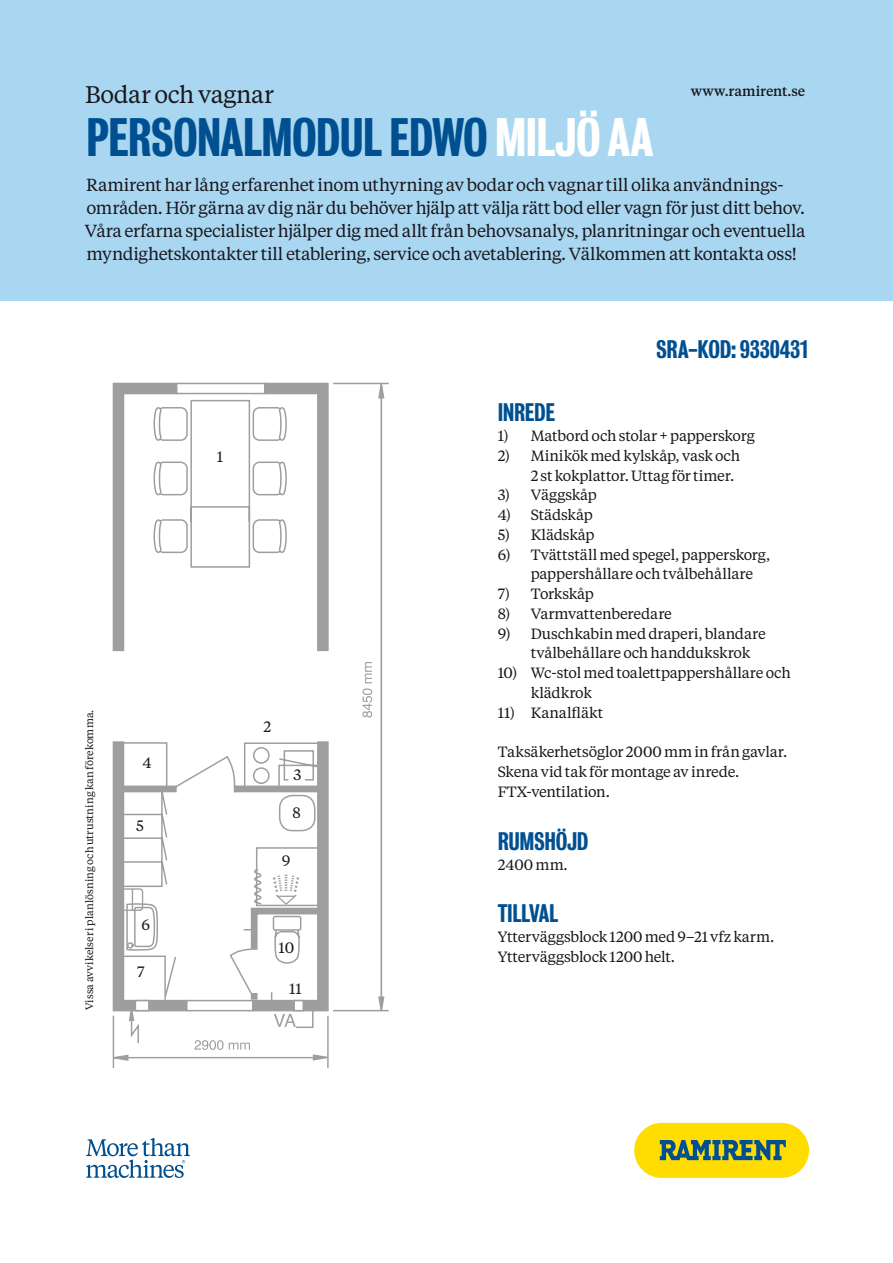
<style>
.page{position:relative;width:893px;height:1263px;background:#fff}
.page>*{position:absolute;margin:0;border:0;box-sizing:border-box;transform-origin:0 0}
.t1{font:500 49.35px "Bureau Grot Cond";letter-spacing:-.02em;color:#005091}
.t2{font:24px "Tiempos Text";letter-spacing:-.015em;color:#1a171c}
.t3{font:500 23.25px "Bureau Grot Cond";letter-spacing:-.015em;color:#005091}
.t4{font:17.4px/23.2px "Tiempos Text";letter-spacing:-.015em;color:#1a171c}
.t5{font:15px "Tiempos Text";color:#1a171c}
.t6{font:14.85px/19.8px "Tiempos Text";letter-spacing:-.01em;color:#1a171c}
.t7{font:14.85px "Tiempos Text";letter-spacing:.01em;color:#1a171c}
.t8{font:500 13.8px "Tiempos Text";letter-spacing:-.005em;color:#1a171c}
.t9{font:10.5px "Tiempos Text";letter-spacing:.005em;color:#1a171c}
.s1{color:#fff}
</style>
<div class="page">
<div style="left:634px;top:1123px;width:175px;height:55px;background:#fd0;border-radius:28px"></div>
<svg style="left:660px;top:1140px;width:126px;height:20px"></svg>
<svg style="left:86px;top:1138px;width:104px;height:40px"></svg>
<div style="left:0;top:0;width:893px;height:301px;background:#a9d7f1"></div>
<svg style="left:130px;top:382px;width:133px;height:662px"></svg>
<svg style="left:190px;top:399px;width:61px;height:169px"></svg>
<div style="left:157px;top:519px;width:31px;height:34px;border:2px solid #9d9ea0;border-radius:6px"></div>
<div style="left:253px;top:519px;width:31px;height:34px;border:2px solid #9d9ea0;border-radius:6px"></div>
<div style="left:157px;top:461px;width:31px;height:34px;border:2px solid #9d9ea0;border-radius:6px"></div>
<div style="left:157px;top:407px;width:31px;height:34px;border:2px solid #9d9ea0;border-radius:6px"></div>
<svg style="left:112px;top:382px;width:66px;height:270px"></svg>
<div style="left:253px;top:461px;width:31px;height:34px;border:2px solid #9d9ea0;border-radius:6px"></div>
<div style="left:253px;top:407px;width:31px;height:34px;border:2px solid #9d9ea0;border-radius:6px"></div>
<svg style="left:263px;top:382px;width:66px;height:270px"></svg>
<hr style="left:327px;top:1016px;width:2px;height:52px;background:#9d9ea0">
<hr style="left:113px;top:1016px;width:1px;height:52px;background:#9d9ea0">
<hr style="left:115px;top:1057px;width:208px;height:1px;background:#9d9ea0">
<svg style="left:312px;top:1053px;width:17px;height:8px"></svg>
<svg style="left:112px;top:1054px;width:17px;height:8px"></svg>
<hr style="left:333px;top:383px;width:56px;height:1px;background:#9d9ea0">
<hr style="left:333px;top:1010px;width:56px;height:1px;background:#9d9ea0">
<hr style="left:380px;top:386px;width:2px;height:613px;background:#9d9ea0">
<svg style="left:377px;top:382px;width:8px;height:17px"></svg>
<svg style="left:377px;top:995px;width:8px;height:17px"></svg>
<svg style="left:362px;top:662px;width:10px;height:55px"></svg>
<svg style="left:194px;top:1040px;width:29px;height:10px"></svg>
<svg style="left:229px;top:1042px;width:21px;height:8px"></svg>
<svg style="left:112px;top:740px;width:217px;height:289px"></svg>
<h2 class="t2" style="left:85px;top:79px;width:190px">Bodar och vagnar</h2>
<p class="t8" style="left:691px;top:81px;width:116px">www.ramirent.se</p>
<h1 class="t1" style="left:86px;top:109px;width:569px">PERSONALMODUL EDWO <span class="s1">MILJÖ AA</span></h1>
<p class="t4" style="left:85px;top:172px;width:722px">Ramirent har lång erfarenhet inom uthyrning av bodar och vagnar till olika användnings&shy;områden. Hör gärna av dig när du behöver hjälp att välja rätt bod eller vagn för just ditt behov.<br>Våra erfarna specialister hjälper dig med allt från behovsanalys, planritningar och eventuella myndighetskontakter till etablering, service och avetablering. Välkommen att kontakta oss!</p>
<p class="t5" style="left:217px;top:447px;width:8px">1</p>
<p class="t9" style="left:82px;top:1010px;width:302px;rotate:-90deg">Vissa avvikelser i planlösning och utrustning kan förekomma.</p>
<p class="t5" style="left:142px;top:753px;width:11px">4</p>
<p class="t5" style="left:136px;top:816px;width:9px">5</p>
<p class="t5" style="left:141px;top:914px;width:10px">6</p>
<p class="t5" style="left:137px;top:961px;width:9px">7</p>
<p class="t5" style="left:264px;top:717px;width:9px">2</p>
<p class="t5" style="left:293px;top:765px;width:9px">3</p>
<p class="t5" style="left:292px;top:803px;width:10px">8</p>
<p class="t5" style="left:282px;top:851px;width:10px">9</p>
<p class="t5" style="left:278px;top:938px;width:17px">10</p>
<p class="t5" style="left:289px;top:978px;width:14px">11</p>
<h3 class="t3" style="left:656px;top:336px;width:153px">SRA-KOD: 9330431</h3>
<h3 class="t3" style="left:498px;top:399px;width:59px">INREDE</h3>
<p class="t6" style="left:498px;top:425px;width:258px">1) Matbord och stolar + papperskorg</p>
<p class="t6" style="left:531px;top:445px;width:211px;text-indent:-33px">2) Minikök med kylskåp, vask och<br>2 st kokplattor. Uttag för timer.</p>
<p class="t6" style="left:498px;top:484px;width:101px">3) Väggskåp</p>
<p class="t6" style="left:498px;top:504px;width:97px">4) Städskåp</p>
<p class="t6" style="left:498px;top:524px;width:98px">5) Klädskåp</p>
<p class="t6" style="left:531px;top:544px;width:241px;text-indent:-33px">6) Tvättställ med spegel, papperskorg, pappershållare och tvålbehållare</p>
<p class="t6" style="left:498px;top:583px;width:98px">7) Torkskåp</p>
<p class="t6" style="left:498px;top:603px;width:176px">8) Varmvattenberedare</p>
<p class="t6" style="left:531px;top:623px;width:237px;text-indent:-33px">9) Duschkabin med draperi, blandare tvålbehållare och handdukskrok</p>
<p class="t6" style="left:531px;top:662px;width:262px;text-indent:-33px">10) Wc-stol med toalettpappershållare och klädkrok</p>
<p class="t7" style="left:498px;top:702px;width:107px">11) Kanalfläkt</p>
<p class="t6" style="left:498px;top:741px;width:291px">Taksäkerhetsöglor 2000 mm in från gavlar.<br>Skena vid tak för montage av inrede.<br>FTX-ventilation.</p>
<h3 class="t3" style="left:498px;top:827px;width:92px">RUMSHÖJD</h3>
<p class="t6" style="left:498px;top:854px;width:72px">2400 mm.</p>
<h3 class="t3" style="left:498px;top:900px;width:62px">TILLVAL</h3>
<p class="t6" style="left:498px;top:926px;width:278px">Ytterväggsblock 1200 med 9–21 vfz karm.<br>Ytterväggsblock 1200 helt.</p>
</div>
